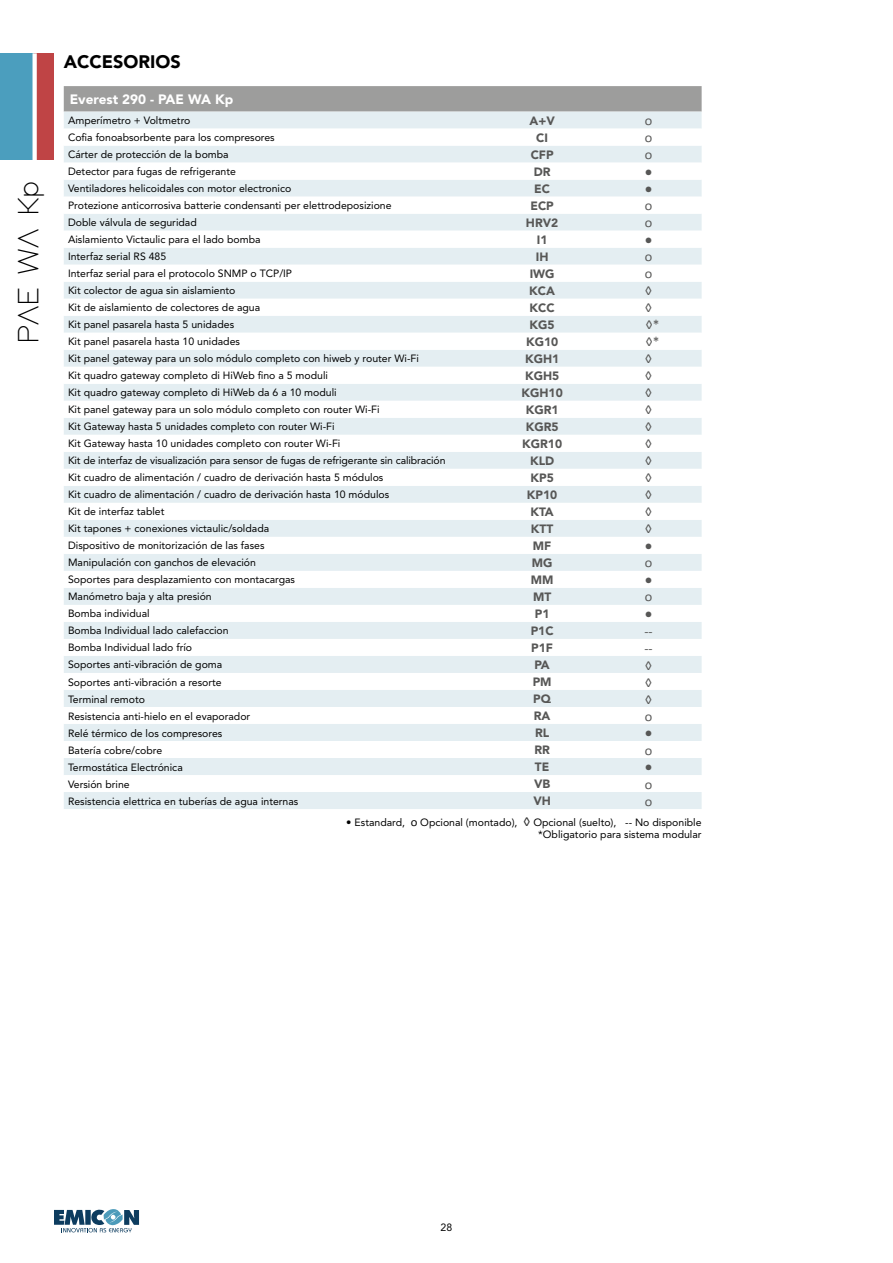
<style>
.page{position:relative;width:893px;height:1263px;background:#fff}
.page>*{position:absolute;margin:0;border:0;box-sizing:border-box;transform-origin:0 0}
.t1{font:500 30px "Adam";color:#000}
.t2{font:900 18px "Avenir LT Std";color:#000}
.t3{font:18px "Calibri";color:#575756}
.t4{font:13.5px "Calibri";color:#575756}
.t5{font:900 13.5px "Avenir LT Std";color:#fff}
.t6{font:900 12px "Avenir LT Std";color:#575756}
.t7{font:10.5px/17px "Avenir LT Std";color:#000;text-align:right}
.s1{font-family:"Calibri";font-size:12px}
.s2{font-family:"Calibri";font-size:13.5px;color:#333}
</style>
<div class="page">
<div style="left:0;top:53px;width:54px;height:107px;background:#4b9ebe"></div>
<svg style="left:54px;top:1209px;width:85px;height:23px"></svg>
<div style="left:35px;top:53px;width:19px;height:107px;background:#bf4445"></div>
<svg style="left:33px;top:53px;width:4px;height:107px"></svg>
<svg style="left:64px;top:86px;width:638px;height:26px;background:#9f9f9e"></svg>
<div style="left:64px;top:112px;width:638px;height:697px;background:#e4eef2"></div>
<svg style="left:64px;top:129px;width:638px;height:663px"></svg>
<h1 class="t1" style="left:16px;top:344px;width:165px;rotate:-90deg">PAE WA Kp</h1>
<h2 class="t2" style="left:64px;top:50px;width:118px">ACCESORIOS</h2>
<p class="t5" style="left:70px;top:91px;width:165px">Everest 290 - PAE WA Kp</p>
<p class="t7" style="left:68px;top:112px;width:379px;text-align:left">Amperímetro + Voltmetro<br>Cofia fonoabsorbente para los compresores<br>Cárter de protección de la bomba<br>Detector para fugas de refrigerante<br>Ventiladores helicoidales con motor electronico<br>Protezione anticorrosiva batterie condensanti per elettrodeposizione<br>Doble válvula de seguridad<br>Aislamiento Victaulic para el lado bomba<br>Interfaz serial RS 485<br>Interfaz serial para el protocolo SNMP o TCP/IP<br>Kit colector de agua sin aislamiento<br>Kit de aislamiento de colectores de agua<br>Kit panel pasarela hasta 5 unidades<br>Kit panel pasarela hasta 10 unidades<br>Kit panel gateway para un solo módulo completo con hiweb y router Wi-Fi<br>Kit quadro gateway completo di HiWeb fino a 5 moduli<br>Kit quadro gateway completo di HiWeb da 6 a 10 moduli<br>Kit panel gateway para un solo módulo completo con router Wi-Fi<br>Kit Gateway hasta 5 unidades completo con router Wi-Fi<br>Kit Gateway hasta 10 unidades completo con router Wi-Fi<br>Kit de interfaz de visualización para sensor de fugas de refrigerante sin calibración Kit cuadro de alimentación / cuadro de derivación hasta 5 módulos<br>Kit cuadro de alimentación / cuadro de derivación hasta 10 módulos<br>Kit de interfaz tablet<br>Kit tapones + conexiones victaulic/soldada<br>Dispositivo de monitorización de las fases<br>Manipulación con ganchos de elevación<br>Soportes para desplazamiento con montacargas<br>Manómetro baja y alta presión<br>Bomba individual<br>Bomba Individual lado calefaccion<br>Bomba Individual lado frío<br>Soportes anti-vibración de goma<br>Soportes anti-vibración a resorte<br>Terminal remoto<br>Resistencia anti-hielo en el evaporador<br>Relé térmico de los compresores<br>Batería cobre/cobre<br>Termostática Electrónica<br>Versión brine<br>Resistencia elettrica en tuberías de agua internas</p>
<p class="t6" style="left:529px;top:113px;width:27px">A+V</p>
<p class="t4" style="left:645px;top:111px;width:9px">ᴏ</p>
<p class="t6" style="left:536px;top:130px;width:13px">CI</p>
<p class="t4" style="left:645px;top:128px;width:9px">ᴏ</p>
<p class="t6" style="left:531px;top:147px;width:24px">CFP</p>
<p class="t4" style="left:645px;top:145px;width:9px">ᴏ</p>
<p class="t6" style="left:534px;top:164px;width:18px">DR</p>
<h2 class="t3" style="left:644px;top:159px;width:10px">•</h2>
<p class="t6" style="left:534px;top:181px;width:17px">EC</p>
<h2 class="t3" style="left:644px;top:176px;width:10px">•</h2>
<p class="t6" style="left:530px;top:198px;width:25px">ECP</p>
<p class="t4" style="left:645px;top:196px;width:9px">ᴏ</p>
<p class="t6" style="left:526px;top:215px;width:34px">HRV2</p>
<p class="t4" style="left:645px;top:213px;width:9px">ᴏ</p>
<p class="t6" style="left:537px;top:232px;width:12px">I1</p>
<h2 class="t3" style="left:644px;top:227px;width:10px">•</h2>
<p class="t6" style="left:536px;top:249px;width:14px">IH</p>
<p class="t4" style="left:645px;top:247px;width:9px">ᴏ</p>
<p class="t6" style="left:530px;top:266px;width:26px">IWG</p>
<p class="t4" style="left:645px;top:264px;width:9px">ᴏ</p>
<p class="t6" style="left:529px;top:283px;width:27px">KCA</p>
<p class="t4" style="left:645px;top:281px;width:8px">◊</p>
<p class="t6" style="left:530px;top:300px;width:27px">KCC</p>
<p class="t4" style="left:645px;top:298px;width:8px">◊</p>
<p class="t6" style="left:530px;top:317px;width:27px">KG5</p>
<p class="t4" style="left:646px;top:315px;width:15px">◊*</p>
<p class="t6" style="left:526px;top:334px;width:34px">KG10</p>
<p class="t4" style="left:646px;top:332px;width:15px">◊*</p>
<p class="t6" style="left:525px;top:351px;width:36px">KGH1</p>
<p class="t4" style="left:645px;top:349px;width:8px">◊</p>
<p class="t6" style="left:525px;top:368px;width:36px">KGH5</p>
<p class="t4" style="left:645px;top:366px;width:8px">◊</p>
<p class="t6" style="left:521px;top:385px;width:43px">KGH10</p>
<p class="t4" style="left:645px;top:383px;width:8px">◊</p>
<p class="t6" style="left:526px;top:402px;width:34px">KGR1</p>
<p class="t4" style="left:645px;top:400px;width:8px">◊</p>
<p class="t6" style="left:526px;top:419px;width:34px">KGR5</p>
<p class="t4" style="left:645px;top:417px;width:8px">◊</p>
<p class="t6" style="left:522px;top:436px;width:41px">KGR10</p>
<p class="t4" style="left:645px;top:434px;width:8px">◊</p>
<p class="t6" style="left:530px;top:453px;width:26px">KLD</p>
<p class="t4" style="left:645px;top:451px;width:8px">◊</p>
<p class="t6" style="left:530px;top:470px;width:25px">KP5</p>
<p class="t4" style="left:645px;top:468px;width:8px">◊</p>
<p class="t6" style="left:527px;top:487px;width:32px">KP10</p>
<p class="t4" style="left:645px;top:486px;width:8px">◊</p>
<p class="t6" style="left:530px;top:504px;width:25px">KTA</p>
<p class="t4" style="left:645px;top:503px;width:8px">◊</p>
<p class="t6" style="left:531px;top:521px;width:24px">KTT</p>
<p class="t4" style="left:645px;top:520px;width:8px">◊</p>
<p class="t6" style="left:533px;top:538px;width:20px">MF</p>
<h2 class="t3" style="left:644px;top:534px;width:10px">•</h2>
<p class="t6" style="left:532px;top:555px;width:22px">MG</p>
<p class="t4" style="left:645px;top:554px;width:9px">ᴏ</p>
<p class="t6" style="left:531px;top:572px;width:24px">MM</p>
<h2 class="t3" style="left:644px;top:568px;width:10px">•</h2>
<p class="t6" style="left:533px;top:589px;width:20px">MT</p>
<p class="t4" style="left:645px;top:588px;width:9px">ᴏ</p>
<p class="t6" style="left:535px;top:606px;width:16px">P1</p>
<h2 class="t3" style="left:644px;top:602px;width:10px">•</h2>
<p class="t6" style="left:531px;top:623px;width:24px">P1C</p>
<p class="t4" style="left:644px;top:622px;width:10px">--</p>
<p class="t6" style="left:531px;top:640px;width:23px">P1F</p>
<p class="t4" style="left:644px;top:639px;width:10px">--</p>
<p class="t6" style="left:534px;top:657px;width:17px">PA</p>
<p class="t4" style="left:645px;top:656px;width:8px">◊</p>
<p class="t6" style="left:533px;top:674px;width:20px">PM</p>
<p class="t4" style="left:645px;top:673px;width:8px">◊</p>
<p class="t6" style="left:533px;top:691px;width:19px">PQ</p>
<p class="t4" style="left:645px;top:690px;width:8px">◊</p>
<p class="t6" style="left:534px;top:708px;width:18px">RA</p>
<p class="t4" style="left:645px;top:707px;width:9px">ᴏ</p>
<p class="t6" style="left:535px;top:726px;width:16px">RL</p>
<h2 class="t3" style="left:644px;top:721px;width:10px">•</h2>
<p class="t6" style="left:534px;top:743px;width:17px">RR</p>
<p class="t4" style="left:645px;top:741px;width:9px">ᴏ</p>
<p class="t6" style="left:535px;top:760px;width:16px">TE</p>
<h2 class="t3" style="left:644px;top:755px;width:10px">•</h2>
<p class="t6" style="left:534px;top:777px;width:18px">VB</p>
<p class="t4" style="left:645px;top:775px;width:9px">ᴏ</p>
<p class="t6" style="left:533px;top:794px;width:19px">VH</p>
<p class="t4" style="left:645px;top:792px;width:9px">ᴏ</p>
<p class="t7" style="left:346px;top:816px;width:357px;line-height:12.6px"><span class="s1">•</span> Estandard, <span class="s1">ᴏ</span> Opcional (montado), <span class="s2">◊</span> Opcional (suelto), -- No disponible *Obligatorio para sistema modular</p>
<p class="t7" style="left:441px;top:1219px;width:13px">28</p>
</div>
